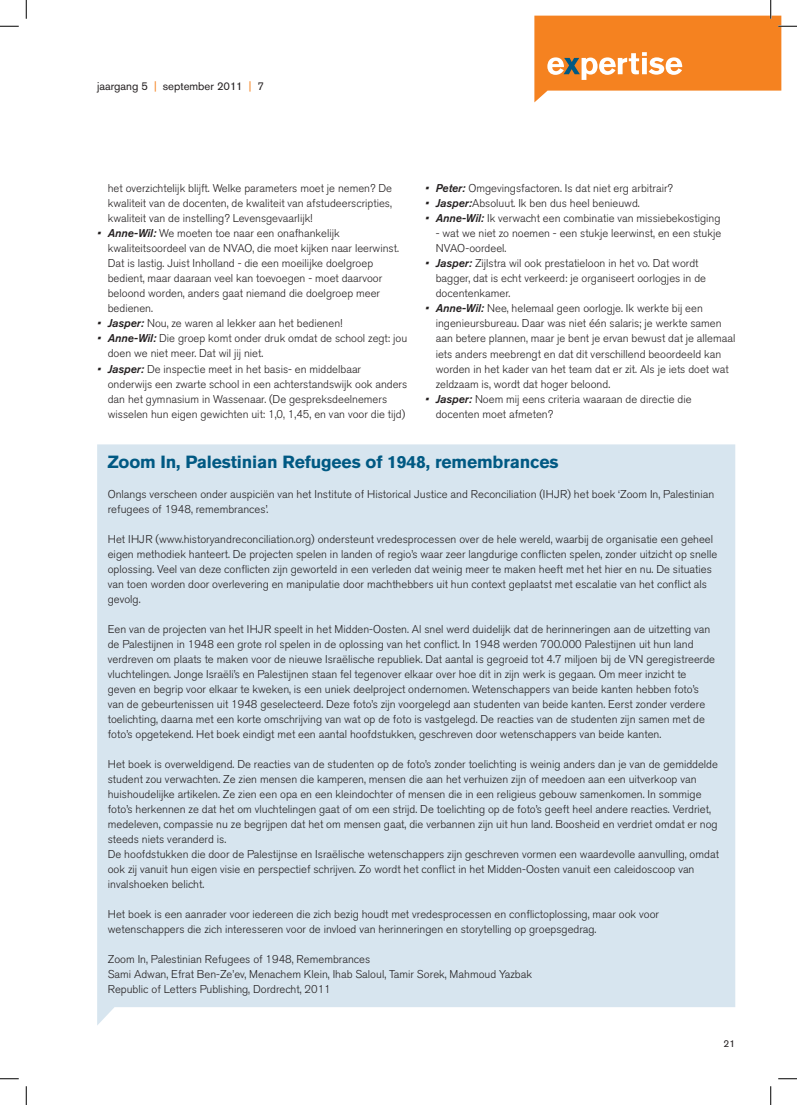
<style>
.page{position:relative;width:797px;height:1105px;background:#fff}
.page>*{position:absolute;margin:0;border:0;box-sizing:border-box;transform-origin:0 0}
.t1{font:700 17.5px "Akzidenz Grotesk BQ";letter-spacing:-.01em;color:#005983}
.t2{font:300 11.25px/15px "Akzidenz Grotesk BQ";color:#231f20}
.t3{font:11.25px "Akzidenz Grotesk BQ";color:#231f20}
.t4{font:10px "Akzidenz Grotesk BQ";color:#231f20}
.s1{color:#f58220}
.s2{font-family:"Akzidenz Grotesk BQ Med";font-weight:400;font-style:italic}
</style>
<div class="page">
<div style="left:97px;top:444px;width:638px;height:581px;background:#d7e5ef"></div>
<svg style="left:0;top:25px;width:19px;height:2px"></svg>
<svg style="left:0;top:1078px;width:19px;height:1px"></svg>
<svg style="left:778px;top:1078px;width:19px;height:1px"></svg>
<svg style="left:25px;top:0;width:2px;height:19px"></svg>
<svg style="left:25px;top:1086px;width:2px;height:19px"></svg>
<svg style="left:534px;top:0;width:263px;height:102px"></svg>
<svg style="left:770px;top:1086px;width:1px;height:19px"></svg>
<p class="t3" style="left:97px;top:79px;width:168px">jaargang 5 <span class="s1">|</span> september 2011 <span class="s1">|</span> 7</p>
<p class="t2" style="left:108px;top:181px;width:286px;text-align:justify">het overzichtelijk blijft. Welke parameters moet je nemen? De kwaliteit van de docenten, de kwaliteit van afstudeerscripties, kwaliteit van de instelling? Levensgevaarlijk!</p>
<p class="t2" style="left:108px;top:226px;width:292px;text-indent:-11px"><span class="s2">• Anne-Wil:</span> We moeten toe naar een onafhankelijk kwaliteitsoordeel van de NVAO, die moet kijken naar leerwinst.<br>Dat is lastig. Juist Inholland - die een moeilijke doelgroep bedient, maar daaraan veel kan toevoegen - moet daarvoor beloond worden, anders gaat niemand die doelgroep meer bedienen.</p>
<p class="t2" style="left:97px;top:316px;width:247px"><span class="s2">• Jasper:</span> Nou, ze waren al lekker aan het bedienen!</p>
<p class="t2" style="left:108px;top:331px;width:301px;text-indent:-11px"><span class="s2">• Anne-Wil:</span> Die groep komt onder druk omdat de school zegt: jou doen we niet meer. Dat wil jij niet.</p>
<p class="t2" style="left:108px;top:361px;width:301px;text-indent:-11px"><span class="s2">• Jasper:</span> De inspectie meet in het basis- en middelbaar onderwijs een zwarte school in een achterstandswijk ook anders dan het gymnasium in Wassenaar. (De gespreksdeelnemers wisselen hun eigen gewichten uit: 1,0, 1,45, en van voor die tijd)</p>
<p class="t2" style="left:425px;top:181px;width:249px"><span class="s2">• Peter:</span> Omgevingsfactoren. Is dat niet erg arbitrair?</p>
<p class="t2" style="left:425px;top:196px;width:216px"><span class="s2">• Jasper:</span>Absoluut. Ik ben dus heel benieuwd.</p>
<p class="t2" style="left:425px;top:211px;width:297px"><span class="s2">• Anne-Wil:</span> Ik verwacht een combinatie van missiebekostiging</p>
<p class="t2" style="left:436px;top:226px;width:287px">- wat we niet zo noemen - een stukje leerwinst, en een stukje<br>NVAO-oordeel.</p>
<p class="t2" style="left:436px;top:256px;width:272px;text-indent:-11px"><span class="s2">• Jasper:</span> Zijlstra wil ook prestatieloon in het vo. Dat wordt bagger, dat is echt verkeerd: je organiseert oorlogjes in de docentenkamer.</p>
<p class="t2" style="left:436px;top:301px;width:301px;text-indent:-11px"><span class="s2">• Anne-Wil:</span> Nee, helemaal geen oorlogje. Ik werkte bij een ingenieursbureau. Daar was niet één salaris; je werkte samen aan betere plannen, maar je bent je ervan bewust dat je allemaal iets anders meebrengt en dat dit verschillend beoordeeld kan worden in het kader van het team dat er zit. Als je iets doet wat zeldzaam is, wordt dat hoger beloond.</p>
<p class="t2" style="left:436px;top:391px;width:257px;text-indent:-11px"><span class="s2">• Jasper:</span> Noem mij eens criteria waaraan de directie die docenten moet afmeten?</p>
<h1 class="t1" style="left:108px;top:452px;width:452px">Zoom In, Palestinian Refugees of 1948, remembrances</h1>
<p class="t2" style="left:108px;top:487px;width:608px">Onlangs verscheen onder auspiciën van het Institute of Historical Justice and Reconciliation (IHJR) het boek ‘Zoom In, Palestinian refugees of 1948, remembrances’.</p>
<p class="t2" style="left:108px;top:532px;width:611px">Het IHJR (www.historyandreconciliation.org) ondersteunt vredesprocessen over de hele wereld, waarbij de organisatie een geheel eigen methodiek hanteert. De projecten spelen in landen of regio’s waar zeer langdurige conflicten spelen, zonder uitzicht op snelle oplossing. Veel van deze conflicten zijn geworteld in een verleden dat weinig meer te maken heeft met het hier en nu. De situaties van toen worden door overlevering en manipulatie door machthebbers uit hun context geplaatst met escalatie van het conflict als gevolg.</p>
<p class="t2" style="left:108px;top:622px;width:609px">Een van de projecten van het IHJR speelt in het Midden-Oosten. Al snel werd duidelijk dat de herinneringen aan de uitzetting van de Palestijnen in 1948 een grote rol spelen in de oplossing van het conflict. In 1948 werden 700.000 Palestijnen uit hun land verdreven om plaats te maken voor de nieuwe Israëlische republiek. Dat aantal is gegroeid tot 4.7 miljoen bij de VN geregistreerde vluchtelingen. Jonge Israëli’s en Palestijnen staan fel tegenover elkaar over hoe dit in zijn werk is gegaan. Om meer inzicht te geven en begrip voor elkaar te kweken, is een uniek deelproject ondernomen. Wetenschappers van beide kanten hebben foto’s van de gebeurtenissen uit 1948 geselecteerd. Deze foto’s zijn voorgelegd aan studenten van beide kanten. Eerst zonder verdere toelichting, daarna met een korte omschrijving van wat op de foto is vastgelegd. De reacties van de studenten zijn samen met de foto’s opgetekend. Het boek eindigt met een aantal hoofdstukken, geschreven door wetenschappers van beide kanten.</p>
<p class="t2" style="left:108px;top:757px;width:612px">Het boek is overweldigend. De reacties van de studenten op de foto’s zonder toelichting is weinig anders dan je van de gemiddelde student zou verwachten. Ze zien mensen die kamperen, mensen die aan het verhuizen zijn of meedoen aan een uitverkoop van huishoudelijke artikelen. Ze zien een opa en een kleindochter of mensen die in een religieus gebouw samenkomen. In sommige foto’s herkennen ze dat het om vluchtelingen gaat of om een strijd. De toelichting op de foto’s geeft heel andere reacties. Verdriet, medeleven, compassie nu ze begrijpen dat het om mensen gaat, die verbannen zijn uit hun land. Boosheid en verdriet omdat er nog steeds niets veranderd is.<br>De hoofdstukken die door de Palestijnse en Israëlische wetenschappers zijn geschreven vormen een waardevolle aanvulling, omdat ook zij vanuit hun eigen visie en perspectief schrijven. Zo wordt het conflict in het Midden-Oosten vanuit een caleidoscoop van invalshoeken belicht.</p>
<p class="t2" style="left:108px;top:907px;width:553px">Het boek is een aanrader voor iedereen die zich bezig houdt met vredesprocessen en conflictoplossing, maar ook voor wetenschappers die zich interesseren voor de invloed van herinneringen en storytelling op groepsgedrag.</p>
<p class="t2" style="left:108px;top:952px;width:426px">Zoom In, Palestinian Refugees of 1948, Remembrances<br>Sami Adwan, Efrat Ben-Ze’ev, Menachem Klein, Ihab Saloul, Tamir Sorek, Mahmoud Yazbak<br>Republic of Letters Publishing, Dordrecht, 2011</p>
<p class="t4" style="left:723px;top:1037px;width:13px">21</p>
</div>
